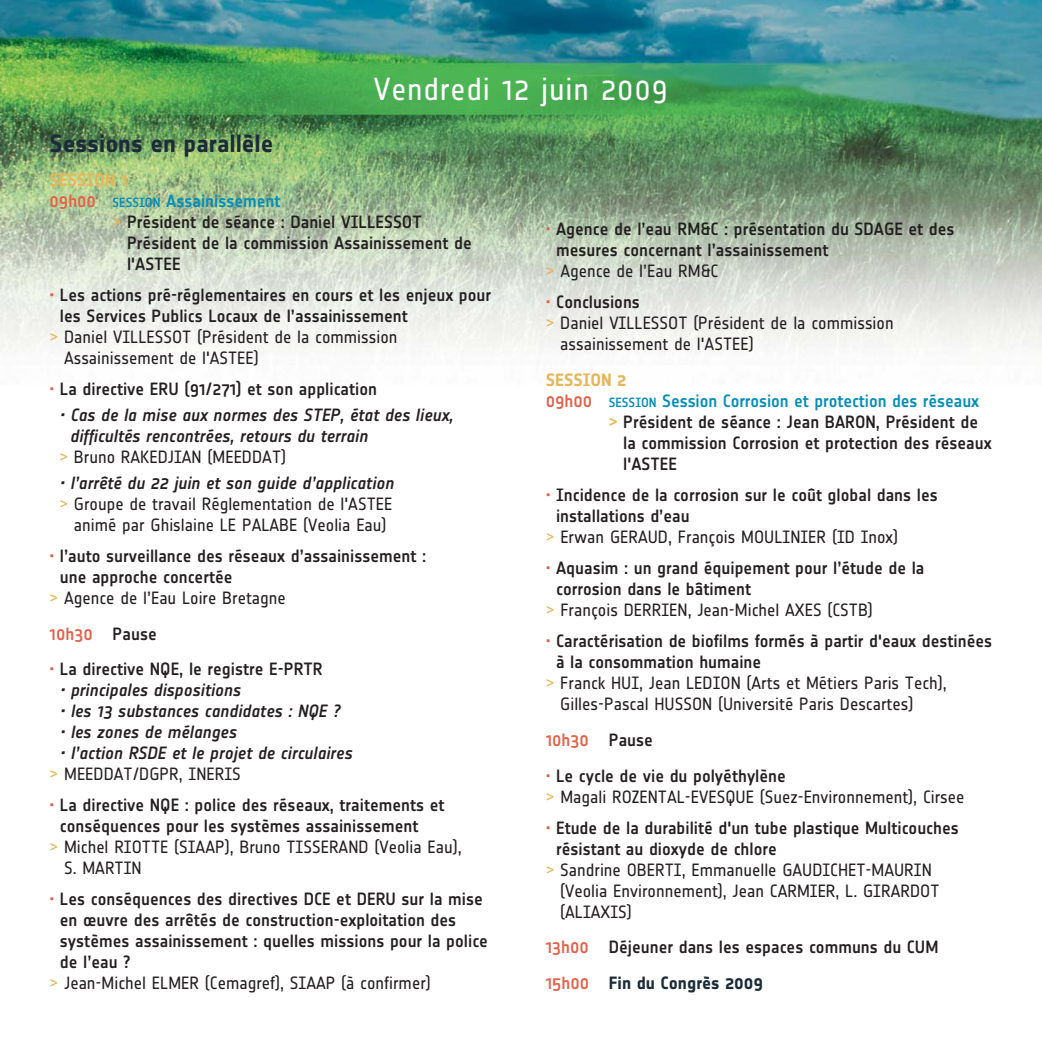
<style>
.page{position:relative;width:1042px;height:1042px;background:#fff}
.page>*{position:absolute;margin:0;border:0;box-sizing:border-box;transform-origin:0 0}
.t1{font:31.5px "Notes Soft";letter-spacing:.025em;color:#fff}
.t2{font:700 24.5px "Notes Soft";color:#1b2b39}
.t3{font:500 17.5px/35.9px "Notes Soft";color:#231f20}
.t4{font:17.5px/21px "Notes Soft";color:#231f20;text-align:center}
.t5{font:italic 500 17.5px/21px "Notes Soft";color:#231f20}
.t6{font:500 17.5px "Notes Soft";letter-spacing:-.005em;color:#008db9}
.t7{font:500 17.5px "Notes Soft";color:#e46047}
.t8{font:700 17.5px "Notes Soft";color:#e6b658}
.s1{color:#e46047}
.s2{font-size:13.12px}
.s3{color:#e6b658}
.s4{font-weight:500;font-style:italic}
.s5{color:#231f20}
.s6{font-weight:400;font-style:normal;color:#e6b658}
.s7{font-weight:400;font-style:normal}
.s8{font-weight:500;color:#e46047}
.s9{font-weight:500}
.s10{font-weight:700;color:#1b2b39}
</style>
<div class="page">
<img style="left:0;top:0;width:1042px;height:354px">
<h1 class="t1" style="left:374px;top:78px;width:296px">Vendredi 12 juin 2009</h1>
<h2 class="t2" style="left:50px;top:135px;width:225px">Sessions en parallèle</h2>
<p class="t8" style="left:50px;top:173px;width:80px">SESSION 1</p>
<p class="t6" style="left:50px;top:194px;width:232px"><span class="s1">09h00</span> <span class="s2">SESSION</span> Assainissement</p>
<p class="t3" style="left:113px;top:205px;width:311px"><span class="s3">&gt;</span> Président de séance : Daniel VILLESSOT</p>
<p class="t3" style="left:127px;top:226px;width:346px">Président de la commission Assainissement de</p>
<p class="t3" style="left:127px;top:247px;width:55px">l'ASTEE</p>
<p class="t3" style="left:50px;top:278px;width:443px"><span class="s1">•</span> Les actions pré-réglementaires en cours et les enjeux pour</p>
<p class="t3" style="left:60px;top:299px;width:349px">les Services Publics Locaux de l’assainissement</p>
<p class="t4" style="left:50px;top:328px;width:349px"><span class="s3">&gt;</span> Daniel VILLESSOT (Président de la commission</p>
<p class="t4" style="left:64px;top:349px;width:196px">Assainissement de l'ASTEE)</p>
<p class="t3" style="left:50px;top:372px;width:329px"><span class="s1">•</span> La directive ERU (91/271) et son application</p>
<p class="t5" style="left:60px;top:406px;width:395px">• Cas de la mise aux normes des STEP, état des lieux,</p>
<p class="t5" style="left:70px;top:427px;width:299px">difficultés rencontrées, retours du terrain</p>
<p class="t4" style="left:60px;top:448px;width:228px"><span class="s3">&gt;</span> Bruno RAKEDJIAN (MEEDDAT)</p>
<p class="t4" style="left:60px;top:474px;width:336px"><span class="s4">• l’arrêté du 22 juin et son guide d’application </span><span class="s3">&gt;</span> Groupe de travail Réglementation de l'ASTEE animé par Ghislaine LE PALABE (Veolia Eau)</p>
<p class="t3" style="left:50px;top:539px;width:378px"><span class="s1">•</span> l’auto surveillance des réseaux d’assainissement :</p>
<p class="t3" style="left:60px;top:560px;width:174px">une approche concertée</p>
<p class="t4" style="left:50px;top:589px;width:238px"><span class="s3">&gt;</span> Agence de l’Eau Loire Bretagne</p>
<p class="t7" style="left:50px;top:627px;width:109px">10h30 <span class="s5">Pause</span></p>
<p class="t3" style="left:50px;top:653px;width:275px"><span class="s1">•</span> La directive NQE, le registre E-PRTR</p>
<p class="t5" style="left:60px;top:681px;width:182px">• principales dispositions</p>
<p class="t5" style="left:60px;top:702px;width:282px">• les 13 substances candidates : NQE ?</p>
<p class="t5" style="left:60px;top:723px;width:178px">• les zones de mélanges</p>
<p class="t5" style="left:50px;top:744px;width:304px;text-indent:10px">• l’action RSDE et le projet de circulaires <span class="s6">&gt;</span> <span class="s7">MEEDDAT/DGPR, INERIS</span></p>
<p class="t3" style="left:50px;top:789px;width:396px"><span class="s1">•</span> La directive NQE : police des réseaux, traitements et</p>
<p class="t3" style="left:60px;top:810px;width:360px">conséquences pour les systèmes assainissement</p>
<p class="t4" style="left:50px;top:838px;width:413px"><span class="s3">&gt;</span> Michel RIOTTE (SIAAP), Bruno TISSERAND (Veolia Eau),</p>
<p class="t4" style="left:64px;top:859px;width:79px">S. MARTIN</p>
<p class="t3" style="left:50px;top:883px;width:435px"><span class="s1">•</span> Les conséquences des directives DCE et DERU sur la mise</p>
<p class="t3" style="left:60px;top:904px;width:398px">en œuvre des arrêtés de construction-exploitation des</p>
<p class="t3" style="left:60px;top:925px;width:430px">systèmes assainissement : quelles missions pour la police</p>
<p class="t3" style="left:60px;top:946px;width:72px">de l’eau ?</p>
<p class="t4" style="left:50px;top:974px;width:383px"><span class="s3">&gt;</span> Jean-Michel ELMER (Cemagref), SIAAP (à confirmer)</p>
<p class="t3" style="left:546px;top:213px;width:410px"><span class="s1">•</span> Agence de l’eau RM&amp;C : présentation du SDAGE et des</p>
<p class="t3" style="left:556px;top:234px;width:274px">mesures concernant l’assainissement</p>
<p class="t4" style="left:546px;top:262px;width:174px"><span class="s3">&gt;</span> Agence de l’Eau RM&amp;C</p>
<p class="t3" style="left:546px;top:286px;width:96px"><span class="s1">•</span> Conclusions</p>
<p class="t4" style="left:546px;top:314px;width:349px"><span class="s3">&gt;</span> Daniel VILLESSOT (Président de la commission</p>
<p class="t4" style="left:560px;top:335px;width:195px">assainissement de l'ASTEE)</p>
<p class="t8" style="left:546px;top:373px;width:82px">SESSION 2</p>
<p class="t6" style="left:546px;top:394px;width:435px"><span class="s1">09h00</span> <span class="s2">SESSION</span> Session Corrosion et protection des réseaux</p>
<p class="t3" style="left:609px;top:405px;width:371px"><span class="s3">&gt;</span> Président de séance : Jean BARON, Président de</p>
<p class="t3" style="left:623px;top:426px;width:370px">la commission Corrosion et protection des réseaux</p>
<p class="t3" style="left:623px;top:447px;width:55px">l'ASTEE</p>
<p class="t3" style="left:546px;top:478px;width:393px"><span class="s1">•</span> Incidence de la corrosion sur le coût global dans les</p>
<p class="t3" style="left:556px;top:499px;width:135px">installations d’eau</p>
<p class="t4" style="left:546px;top:528px;width:354px"><span class="s3">&gt;</span> Erwan GERAUD, François MOULINIER (ID Inox)</p>
<p class="t3" style="left:546px;top:551px;width:380px"><span class="s1">•</span> Aquasim : un grand équipement pour l’étude de la</p>
<p class="t3" style="left:556px;top:572px;width:196px">corrosion dans le bâtiment</p>
<p class="t4" style="left:546px;top:601px;width:329px"><span class="s3">&gt;</span> François DERRIEN, Jean-Michel AXES (CSTB)</p>
<p class="t3" style="left:546px;top:624px;width:448px"><span class="s1">•</span> Caractérisation de biofilms formés à partir d'eaux destinées</p>
<p class="t3" style="left:556px;top:645px;width:207px">à la consommation humaine</p>
<p class="t4" style="left:546px;top:674px;width:402px"><span class="s3">&gt;</span> Franck HUI, Jean LEDION (Arts et Métiers Paris Tech),</p>
<p class="t4" style="left:560px;top:695px;width:355px">Gilles-Pascal HUSSON (Université Paris Descartes)</p>
<p class="t7" style="left:546px;top:733px;width:109px">10h30 <span class="s5">Pause</span></p>
<p class="t4" style="left:546px;top:766px;width:420px;text-align:left"><span class="s8">•</span> <span class="s9">Le cycle de vie du polyéthylène<br></span><span class="s3">&gt;</span> Magali ROZENTAL-EVESQUE (Suez-Environnement), Cirsee</p>
<p class="t3" style="left:546px;top:811px;width:414px"><span class="s1">•</span> Etude de la durabilité d'un tube plastique Multicouches</p>
<p class="t3" style="left:556px;top:832px;width:222px">résistant au dioxyde de chlore</p>
<p class="t4" style="left:546px;top:860px;width:387px"><span class="s3">&gt;</span> Sandrine OBERTI, Emmanuelle GAUDICHET-MAURIN</p>
<p class="t4" style="left:560px;top:881px;width:381px">(Veolia Environnement), Jean CARMIER, L. GIRARDOT</p>
<p class="t4" style="left:560px;top:902px;width:73px">(ALIAXIS)</p>
<p class="t3" style="left:546px;top:931px;width:394px"><span class="s1">13h00</span> Déjeuner dans les espaces communs du CUM<br><span class="s1">15h00</span> <span class="s10">Fin du Congrès 2009</span></p>
</div>
